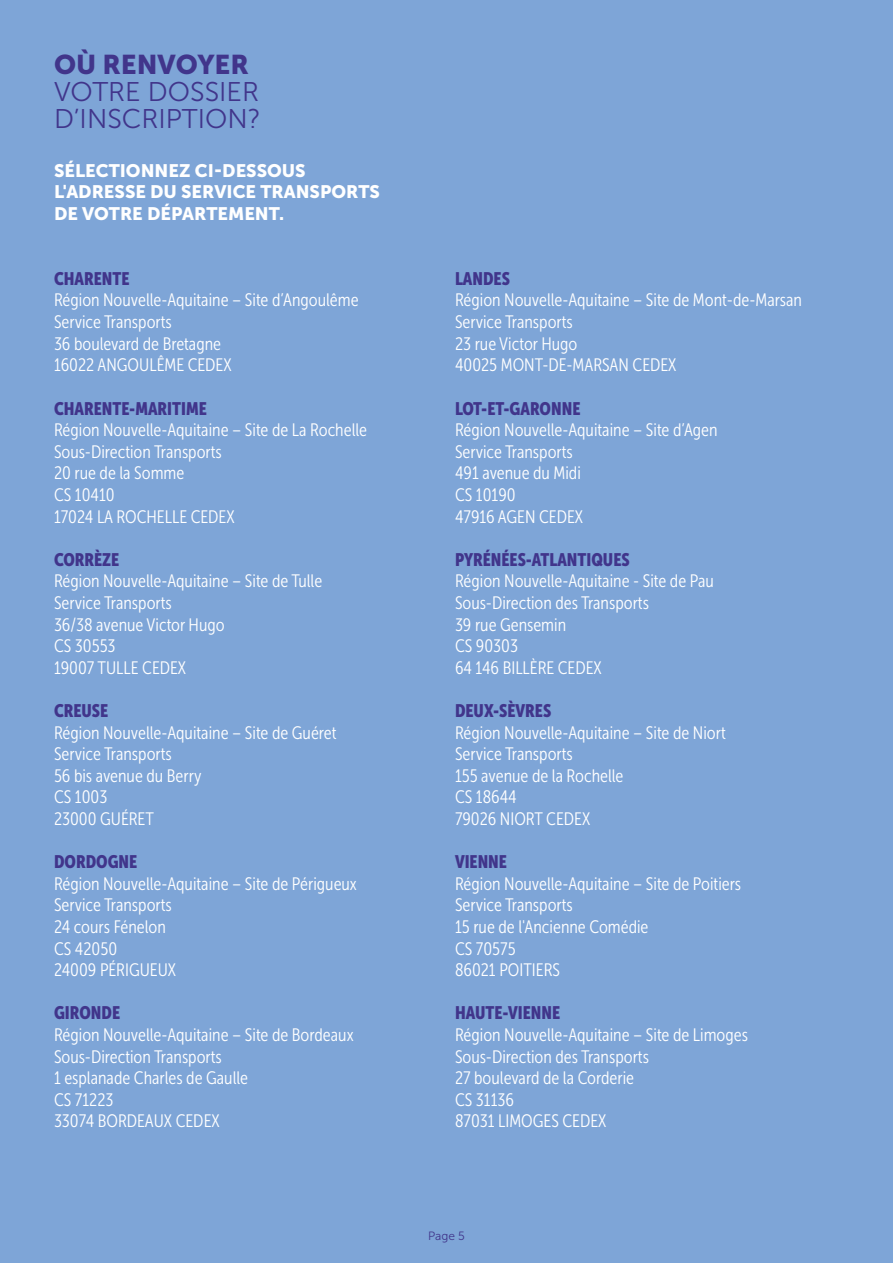
<style>
.page{position:relative;width:893px;height:1263px;background:#7ea5d7}
.page>*{position:absolute;margin:0;border:0;box-sizing:border-box;transform-origin:0 0}
.t1{font:27px/27px "Museo Sans 300";color:#41358b}
.t2{font:27px "Museo Sans 900";color:#41358b}
.t3{font:18px/21.6px "Museo Sans Cond 300";color:#fff}
.t4{font:18px "Museo Sans Cond 900";color:#41358b}
.t5{font:18px/21.6px "Museo Sans 900";color:#fff}
.t6{font:12px "Museo Sans 300";color:#41358b}
</style>
<div class="page">
<h1 class="t2" style="left:54px;top:49px;width:196px">OÙ RENVOYER</h1>
<h1 class="t1" style="left:54px;top:79px;width:208px">VOTRE DOSSIER<br>D’INSCRIPTION?</h1>
<p class="t5" style="left:54px;top:160px;width:328px">SÉLECTIONNEZ CI-DESSOUS<br>L'ADRESSE DU SERVICE TRANSPORTS<br>DE VOTRE DÉPARTEMENT.</p>
<p class="t4" style="left:54px;top:268px;width:77px">CHARENTE</p>
<p class="t3" style="left:54px;top:290px;width:306px">Région Nouvelle-Aquitaine – Site d’Angoulême<br>Service Transports<br>36 boulevard de Bretagne<br>16022 ANGOULÊME CEDEX</p>
<p class="t4" style="left:54px;top:398px;width:154px">CHARENTE-MARITIME</p>
<p class="t3" style="left:54px;top:419px;width:315px">Région Nouvelle-Aquitaine – Site de La Rochelle<br>Sous-Direction Transports<br>20 rue de la Somme<br>CS 10410<br>17024 LA ROCHELLE CEDEX</p>
<p class="t4" style="left:54px;top:549px;width:67px">CORRÈZE</p>
<p class="t3" style="left:54px;top:570px;width:270px">Région Nouvelle-Aquitaine – Site de Tulle<br>Service Transports<br>36/38 avenue Victor Hugo<br>CS 30553<br>19007 TULLE CEDEX</p>
<p class="t4" style="left:54px;top:700px;width:56px">CREUSE</p>
<p class="t3" style="left:54px;top:722px;width:284px">Région Nouvelle-Aquitaine – Site de Guéret<br>Service Transports<br>56 bis avenue du Berry<br>CS 1003<br>23000 GUÉRET</p>
<p class="t4" style="left:54px;top:852px;width:85px">DORDOGNE</p>
<p class="t3" style="left:54px;top:873px;width:304px">Région Nouvelle-Aquitaine – Site de Périgueux<br>Service Transports<br>24 cours Fénelon<br>CS 42050<br>24009 PÉRIGUEUX</p>
<p class="t4" style="left:54px;top:1003px;width:68px">GIRONDE</p>
<p class="t3" style="left:54px;top:1024px;width:301px">Région Nouvelle-Aquitaine – Site de Bordeaux<br>Sous-Direction Transports<br>1 esplanade Charles de Gaulle<br>CS 71223<br>33074 BORDEAUX CEDEX</p>
<p class="t4" style="left:455px;top:268px;width:56px">LANDES</p>
<p class="t3" style="left:455px;top:290px;width:349px">Région Nouvelle-Aquitaine – Site de Mont-de-Marsan<br>Service Transports<br>23 rue Victor Hugo<br>40025 MONT-DE-MARSAN CEDEX</p>
<p class="t4" style="left:455px;top:398px;width:127px">LOT-ET-GARONNE</p>
<p class="t3" style="left:455px;top:419px;width:264px">Région Nouvelle-Aquitaine – Site d’Agen<br>Service Transports<br>491 avenue du Midi<br>CS 10190<br>47916 AGEN CEDEX</p>
<p class="t4" style="left:455px;top:549px;width:176px">PYRÉNÉES-ATLANTIQUES</p>
<p class="t3" style="left:455px;top:570px;width:260px">Région Nouvelle-Aquitaine - Site de Pau<br>Sous-Direction des Transports<br>39 rue Gensemin<br>CS 90303<br>64 146 BILLÈRE CEDEX</p>
<p class="t4" style="left:455px;top:700px;width:98px">DEUX-SÈVRES</p>
<p class="t3" style="left:455px;top:722px;width:272px">Région Nouvelle-Aquitaine – Site de Niort<br>Service Transports<br>155 avenue de la Rochelle<br>CS 18644<br>79026 NIORT CEDEX</p>
<p class="t4" style="left:455px;top:852px;width:54px">VIENNE</p>
<p class="t3" style="left:455px;top:873px;width:288px">Région Nouvelle-Aquitaine – Site de Poitiers<br>Service Transports<br>15 rue de l'Ancienne Comédie<br>CS 70575<br>86021 POITIERS</p>
<p class="t4" style="left:455px;top:1003px;width:107px">HAUTE-VIENNE</p>
<p class="t3" style="left:455px;top:1024px;width:294px">Région Nouvelle-Aquitaine – Site de Limoges<br>Sous-Direction des Transports<br>27 boulevard de la Corderie<br>CS 31136<br>87031 LIMOGES CEDEX</p>
<p class="t6" style="left:428px;top:1230px;width:38px">Page 5</p>
</div>
